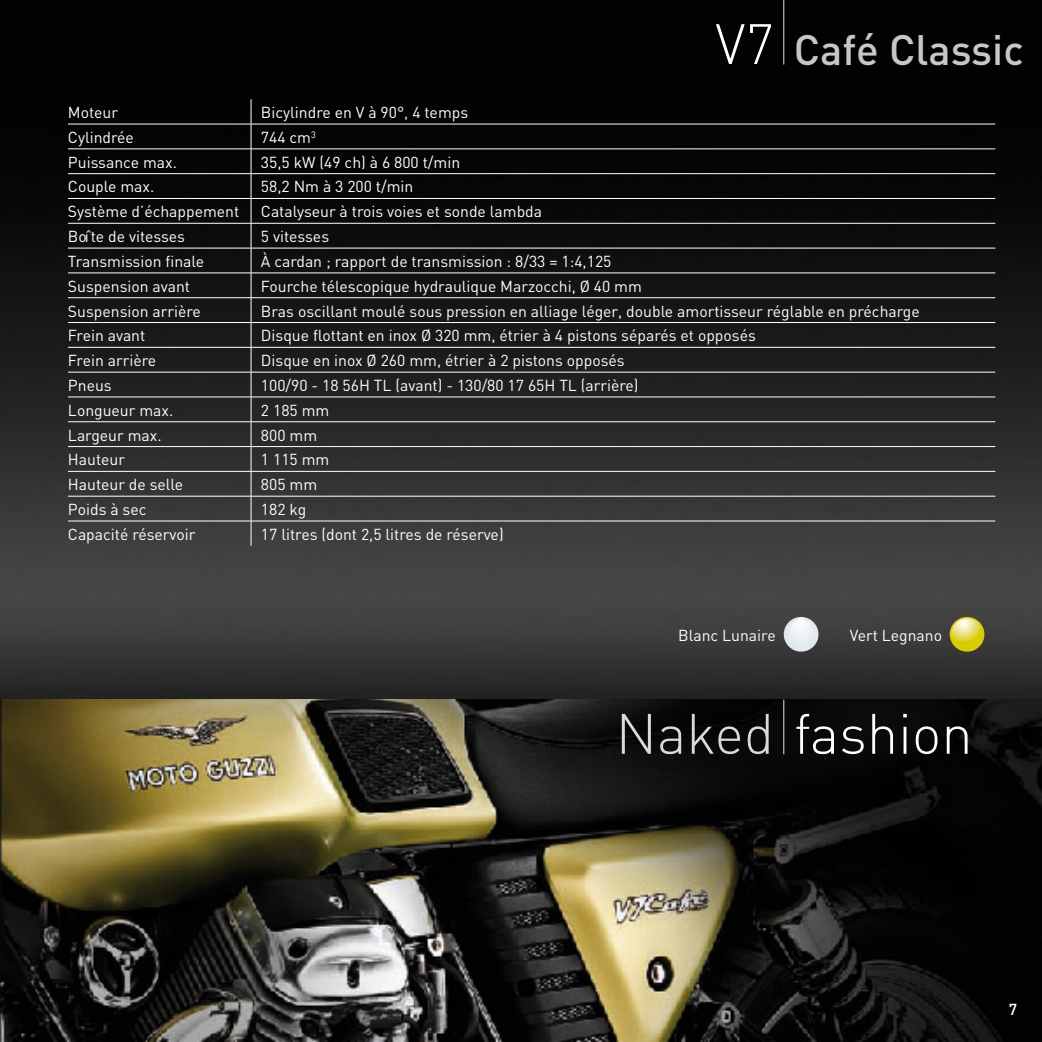
<style>
.page{position:relative;width:1042px;height:1042px;background:#fff}
.page>*{position:absolute;margin:0;border:0;box-sizing:border-box;transform-origin:0 0}
.t1{font:300 56px "DIN";color:#fff}
.t2{font:500 42px "DIN";color:#c5c7c9}
.t3{font:15.75px "DIN";color:#fff}
.t4{font:500 15.75px "DIN";color:#fff}
.s1{font-weight:300;font-size:56px;color:#fff}
.s2{color:#dadadc}
</style>
<div class="page">
<img style="left:0;top:0;width:1042px;height:699px">
<img style="left:0;top:699px;width:1042px;height:343px">
<hr style="left:68px;top:124px;width:183px;height:1px;background:#fff">
<hr style="left:251px;top:124px;width:744px;height:1px;background:#fff">
<hr style="left:68px;top:149px;width:183px;height:1px;background:#fff">
<hr style="left:251px;top:149px;width:744px;height:1px;background:#fff">
<hr style="left:68px;top:173px;width:183px;height:1px;background:#fff">
<hr style="left:251px;top:173px;width:744px;height:1px;background:#fff">
<hr style="left:68px;top:198px;width:183px;height:1px;background:#fff">
<hr style="left:251px;top:198px;width:744px;height:1px;background:#fff">
<hr style="left:68px;top:223px;width:183px;height:1px;background:#fff">
<hr style="left:251px;top:223px;width:744px;height:1px;background:#fff">
<hr style="left:68px;top:248px;width:183px;height:1px;background:#fff">
<hr style="left:251px;top:248px;width:744px;height:1px;background:#fff">
<hr style="left:68px;top:273px;width:183px;height:1px;background:#fff">
<hr style="left:251px;top:273px;width:744px;height:1px;background:#fff">
<hr style="left:68px;top:297px;width:183px;height:1px;background:#fff">
<hr style="left:251px;top:297px;width:744px;height:1px;background:#fff">
<hr style="left:68px;top:322px;width:183px;height:1px;background:#fff">
<hr style="left:251px;top:322px;width:744px;height:1px;background:#fff">
<hr style="left:68px;top:347px;width:183px;height:1px;background:#fff">
<hr style="left:251px;top:347px;width:744px;height:1px;background:#fff">
<hr style="left:68px;top:372px;width:183px;height:1px;background:#fff">
<hr style="left:251px;top:372px;width:744px;height:1px;background:#fff">
<hr style="left:68px;top:397px;width:183px;height:1px;background:#fff">
<hr style="left:251px;top:397px;width:744px;height:1px;background:#fff">
<hr style="left:68px;top:421px;width:183px;height:1px;background:#fff">
<hr style="left:251px;top:421px;width:744px;height:1px;background:#fff">
<hr style="left:68px;top:446px;width:183px;height:1px;background:#fff">
<hr style="left:251px;top:446px;width:744px;height:1px;background:#fff">
<hr style="left:68px;top:471px;width:183px;height:1px;background:#fff">
<hr style="left:251px;top:471px;width:744px;height:1px;background:#fff">
<hr style="left:68px;top:496px;width:183px;height:1px;background:#fff">
<hr style="left:251px;top:496px;width:744px;height:1px;background:#fff">
<hr style="left:68px;top:521px;width:183px;height:1px;background:#fff">
<hr style="left:251px;top:521px;width:744px;height:1px;background:#fff">
<svg style="left:251px;top:99px;width:1px;height:447px"></svg>
<hr style="left:783px;top:699px;width:1px;height:55px;background:#dadadc">
<hr style="left:783px;top:0;width:1px;height:64px;background:#dadadc">
<svg style="left:949px;top:617px;width:35px;height:34px"></svg>
<svg style="left:951px;top:618px;width:32px;height:32px"></svg>
<svg style="left:784px;top:617px;width:34px;height:34px"></svg>
<svg style="left:785px;top:618px;width:32px;height:32px"></svg>
<h2 class="t2" style="left:715px;top:23px;width:310px"><span class="s1">V7</span> Café Classic</h2>
<p class="t3" style="left:68px;top:102px;width:52px">Moteur</p>
<p class="t3" style="left:261px;top:102px;width:209px">Bicylindre en V à 90°, 4 temps</p>
<p class="t3" style="left:68px;top:127px;width:67px">Cylindrée</p>
<p class="t3" style="left:261px;top:127px;width:56px">744 cm<sup>3</sup></p>
<p class="t3" style="left:68px;top:152px;width:110px">Puissance max.</p>
<p class="t3" style="left:261px;top:152px;width:201px">35,5 kW (49 ch) à 6 800 t/min</p>
<p class="t3" style="left:68px;top:177px;width:88px">Couple max.</p>
<p class="t3" style="left:261px;top:177px;width:154px">58,2 Nm à 3 200 t/min</p>
<p class="t3" style="left:68px;top:202px;width:173px">Système d’échappement</p>
<p class="t3" style="left:261px;top:202px;width:283px">Catalyseur à trois voies et sonde lambda</p>
<p class="t3" style="left:68px;top:227px;width:119px">Boîte de vitesses</p>
<p class="t3" style="left:261px;top:227px;width:70px">5 vitesses</p>
<p class="t3" style="left:68px;top:251px;width:138px">Transmission finale</p>
<p class="t3" style="left:261px;top:251px;width:352px">À cardan ; rapport de transmission : 8/33 = 1:4,125</p>
<p class="t3" style="left:68px;top:276px;width:124px">Suspension avant</p>
<p class="t3" style="left:261px;top:276px;width:382px">Fourche télescopique hydraulique Marzocchi, Ø 40 mm</p>
<p class="t3" style="left:68px;top:301px;width:134px">Suspension arrière</p>
<p class="t3" style="left:261px;top:301px;width:660px">Bras oscillant moulé sous pression en alliage léger, double amortisseur réglable en précharge</p>
<p class="t3" style="left:68px;top:326px;width:79px">Frein avant</p>
<p class="t3" style="left:261px;top:326px;width:496px">Disque flottant en inox Ø 320 mm, étrier à 4 pistons séparés et opposés</p>
<p class="t3" style="left:68px;top:351px;width:90px">Frein arrière</p>
<p class="t3" style="left:261px;top:351px;width:365px">Disque en inox Ø 260 mm, étrier à 2 pistons opposés</p>
<p class="t3" style="left:68px;top:375px;width:45px">Pneus</p>
<p class="t3" style="left:261px;top:375px;width:379px">100/90 - 18 56H TL (avant) - 130/80 17 65H TL (arrière)</p>
<p class="t3" style="left:68px;top:400px;width:107px">Longueur max.</p>
<p class="t3" style="left:261px;top:400px;width:70px">2 185 mm</p>
<p class="t3" style="left:68px;top:425px;width:95px">Largeur max.</p>
<p class="t3" style="left:261px;top:425px;width:58px">800 mm</p>
<p class="t3" style="left:68px;top:450px;width:59px">Hauteur</p>
<p class="t3" style="left:261px;top:450px;width:70px">1 115 mm</p>
<p class="t3" style="left:68px;top:475px;width:117px">Hauteur de selle</p>
<p class="t3" style="left:261px;top:475px;width:58px">805 mm</p>
<p class="t3" style="left:68px;top:499px;width:80px">Poids à sec</p>
<p class="t3" style="left:261px;top:499px;width:47px">182 kg</p>
<p class="t3" style="left:68px;top:524px;width:129px">Capacité réservoir</p>
<p class="t3" style="left:261px;top:524px;width:244px">17 litres (dont 2,5 litres de réserve)</p>
<p class="t3" style="left:678px;top:625px;width:99px">Blanc Lunaire</p>
<p class="t3" style="left:850px;top:625px;width:94px">Vert Legnano</p>
<h1 class="t1" style="left:616px;top:699px;width:358px"><span class="s2">Naked</span> fashion</h1>
<p class="t4" style="left:1009px;top:999px;width:10px">7</p>
</div>
